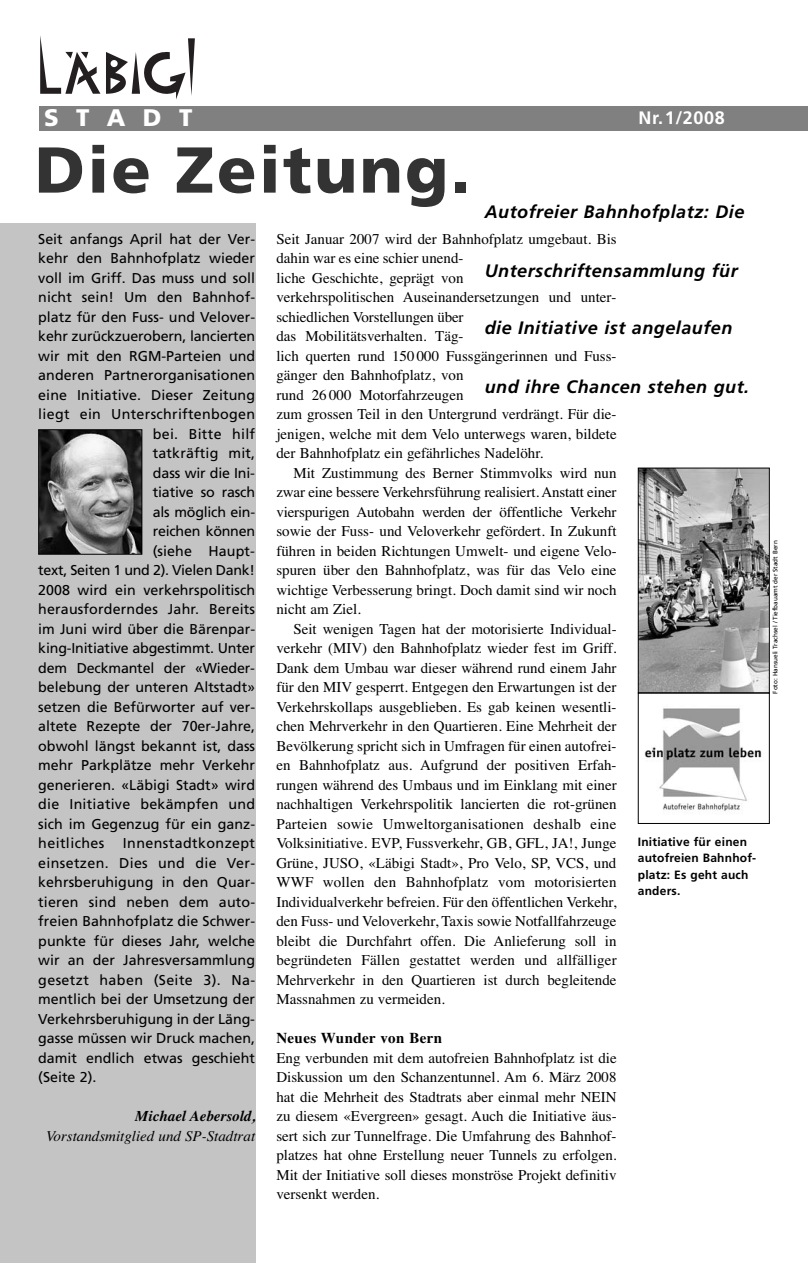
<style>
.page{position:relative;width:808px;height:1263px;background:#fff}
.page>*{position:absolute;margin:0;border:0;box-sizing:border-box;transform-origin:0 0}
.t1{font:900 64.8px "Frutiger";letter-spacing:.035em;color:#333}
.t2{font:900 24px "Frutiger";color:#fff}
.t3{font:italic 700 18px "Frutiger";letter-spacing:.03em;color:#000}
.t4{font:700 18px "Frutiger";letter-spacing:.035em;color:#fff}
.t5{font:15px/19.5px "Times";color:#000;text-align:justify}
.t6{font:italic 15px "Times";color:#000}
.t7{font:15px "Times Bold TT";letter-spacing:.025em;color:#000}
.t8{font:italic 700 15px "Times";color:#000}
.t9{font:14.25px/19.5px "Frutiger";color:#000;text-align:justify}
.t10{font:14.25px "Frutiger";letter-spacing:.02em;color:#000}
.t11{font:14.25px "Frutiger";letter-spacing:.03em;color:#000}
.t12{font:700 12px/16.5px "Frutiger";letter-spacing:.015em;color:#000}
.t13{font:6.3px "Frutiger";color:#000}
</style>
<div class="page">
<div style="left:0;top:224px;width:255px;height:1039px;background:#c4c4c4"></div>
<svg style="left:40px;top:36px;width:60px;height:58px"></svg>
<svg style="left:106px;top:38px;width:89px;height:61px"></svg>
<div style="left:39px;top:106px;width:769px;height:24px;background:#808080"></div>
<img style="left:40px;top:431px;width:100px;height:122px">
<div style="left:38px;top:429px;width:104px;height:126px;border:1px solid #000"></div>
<img style="left:640px;top:470px;width:128px;height:221px">
<div style="left:638px;top:468px;width:132px;height:225px;border:1px solid #000"></div>
<img style="left:644px;top:708px;width:118px;height:103px">
<div style="left:638px;top:693px;width:132px;height:131px;border:1px solid #000"></div>
<h2 class="t2" style="left:44px;top:108px;width:150px">S T A D T</h2>
<p class="t4" style="left:638px;top:110px;width:88px">Nr.1/2008</p>
<h1 class="t1" style="left:35px;top:144px;width:437px">Die Zeitung.</h1>
<p class="t9" style="left:38px;top:230px;width:218px">Seit anfangs April hat der Ver -</p>
<p class="t9" style="left:38px;top:249px;width:218px">kehr den Bahnhofplatz wieder</p>
<p class="t9" style="left:38px;top:269px;width:218px">voll im Griff. Das muss und soll</p>
<p class="t9" style="left:38px;top:288px;width:218px">nicht sein! Um den Bahn hof -</p>
<p class="t9" style="left:38px;top:308px;width:218px">platz für den Fuss- und Velover -</p>
<p class="t9" style="left:38px;top:327px;width:218px">kehr zurückzuerobern, lancierten</p>
<p class="t9" style="left:38px;top:347px;width:218px">wir mit den RGM-Parteien und</p>
<p class="t9" style="left:38px;top:366px;width:218px">anderen Partnerorganisationen</p>
<p class="t9" style="left:38px;top:386px;width:218px">eine Initiative. Dieser Zeitung</p>
<p class="t10" style="left:38px;top:408px;width:218px">liegt ein Unterschriftenbogen</p>
<p class="t10" style="left:153px;top:428px;width:104px">bei. Bitte hilf</p>
<p class="t9" style="left:153px;top:444px;width:104px">tatkräftig mit,</p>
<p class="t9" style="left:153px;top:464px;width:104px">dass wir die Ini -</p>
<p class="t9" style="left:153px;top:483px;width:104px">tia ti ve so rasch</p>
<p class="t9" style="left:153px;top:503px;width:104px">als mög lich ein-</p>
<p class="t9" style="left:153px;top:522px;width:104px">reichen können</p>
<p class="t9" style="left:153px;top:542px;width:104px">(siehe Haupt -</p>
<p class="t9" style="left:38px;top:561px;width:218px">text, Sei ten 1 und 2). Vielen Dank!</p>
<p class="t9" style="left:38px;top:581px;width:218px">2008 wird ein verkehrspolitisch</p>
<p class="t9" style="left:38px;top:600px;width:218px">herausforderndes Jahr. Bereits</p>
<p class="t9" style="left:38px;top:620px;width:218px">im Juni wird über die Bären par -</p>
<p class="t9" style="left:38px;top:639px;width:218px">king-Initia ti ve ab ge stim mt. Un ter</p>
<p class="t9" style="left:38px;top:659px;width:218px">dem Deck mantel der «Wie der -</p>
<p class="t9" style="left:38px;top:678px;width:218px">bele bung der unteren Altstadt»</p>
<p class="t9" style="left:38px;top:698px;width:218px">setzen die Befür worter auf ver-</p>
<p class="t9" style="left:38px;top:717px;width:218px">altete Rezepte der 70er-Jahre,</p>
<p class="t9" style="left:38px;top:737px;width:218px">ob wohl längst be kannt ist, dass</p>
<p class="t9" style="left:38px;top:756px;width:218px">mehr Parkplätze mehr Verkehr</p>
<p class="t9" style="left:38px;top:776px;width:218px">generieren. «Läbigi Stadt» wird</p>
<p class="t9" style="left:38px;top:795px;width:218px">die Initiative bekämpfen und</p>
<p class="t9" style="left:38px;top:815px;width:218px">sich im Gegenzug für ein ganz-</p>
<p class="t11" style="left:38px;top:837px;width:68px">heitliches</p>
<p class="t3" style="left:485px;top:205px;width:261px">Autofreier Bahnhofplatz: Die</p>
<p class="t5" style="left:276px;top:230px;width:342px;text-align:left">Seit Januar 2007 wird der Bahnhofplatz umgebaut. Bis da hin war es eine schier unend-<br>liche Geschichte, geprägt von<br>ver kehrspolitischen Auseinandersetzungen und unter&shy;schiedlichen Vorstellungen über<br>das Mobilitätsverhalten. Täg -<br>lich querten rund 150 000 Fussgängerinnen und Fuss - gänger den Bahnhofplatz, von<br>rund 26 000 Motorfahrzeugen<br>zum grossen Teil in den Untergrund verdrängt. Für die&shy;jenigen, welche mit dem Velo unterwegs waren, bildete der Bahnhofplatz ein gefährliches Nadelöhr.</p>
<p class="t5" style="left:276px;top:464px;width:342px;text-indent:17px">Mit Zustimmung des Berner Stimm volks wird nun zwar eine bessere Ver kehrs füh rung realisiert. An statt einer vier spu rigen Auto bahn wer den der öf fent liche Ver kehr sowie der Fuss- und Velo ver kehr gefördert. In Zu kunft führen in beiden Richtungen Umwelt- und eigene Velo - spuren über den Bahnhofplatz, was für das Velo eine wichtige Ver bes serung bringt. Doch damit sind wir noch nicht am Ziel.</p>
<p class="t5" style="left:276px;top:620px;width:342px;text-indent:17px">Seit wenigen Tagen hat der motorisierte In di vi dual - ver kehr (MIV) den Bahn hofplatz wieder fest im Griff.<br>Dank dem Umbau war dieser während rund einem Jahr für den MIV gesperrt. Entgegen den Erwartungen ist der Ver kehrs kollaps ausgeblieben. Es gab keinen wesentli&shy;chen Mehrverkehr in den Quartieren. Eine Mehrheit der Bevölkerung spricht sich in Umfragen für einen autofrei&shy;en Bahnhofplatz aus. Aufgrund der positiven Erfah - rungen während des Umbaus und im Einklang mit einer nachhaltigen Verkehrspolitik lancierten die rot-grünen Par teien sowie Umweltorganisationen deshalb eine Volks initiative. EVP, Fussverkehr, GB, GFL, JA!, Junge Grüne, JUSO, «Läbigi Stadt», Pro Velo, SP, VCS, und WWF wollen den Bahnhofplatz vom motorisierten Indivi dual ver kehr befreien. Für den öffentlichen Verkehr, den Fuss- und Velo verkehr, Taxis sowie Notfallfahrzeuge bleibt die Durchfahrt offen. Die Anlieferung soll in begründeten Fäl len gestattet werden und allfälliger Mehrverkehr in den Quartieren ist durch begleitende Massnahmen zu vermeiden.</p>
<p class="t7" style="left:276px;top:1029px;width:167px">Neues Wunder von Bern</p>
<p class="t5" style="left:276px;top:1049px;width:342px">Eng verbunden mit dem autofreien Bahnhofplatz ist die Diskussion um den Schanzentunnel. Am 6. März 2008 hat die Mehrheit des Stadtrats aber einmal mehr NEIN zu diesem «Evergreen» gesagt. Auch die Initiative äus&shy;sert sich zur Tunnelfrage. Die Umfahrung des Bahn hof - platzes hat ohne Erstellung neuer Tunnels zu erfolgen.<br>Mit der Initiative soll dieses monströse Projekt definitiv versenkt werden.</p>
<p class="t3" style="left:485px;top:263px;width:254px">Unterschriftensammlung für</p>
<p class="t3" style="left:485px;top:321px;width:249px">die Initiative ist angelaufen</p>
<p class="t3" style="left:485px;top:379px;width:266px">und ihre Chancen stehen gut.</p>
<p class="t12" style="left:638px;top:834px;width:120px">Initiative für einen autofreien Bahnhof - platz: Es geht auch anders.</p>
<p class="t9" style="left:38px;top:834px;width:218px;text-indent:85px">Innenstadtkonzept ein setzen. Dies und die Ver - kehrs beruhigung in den Quar - tie ren sind neben dem auto - freien Bahn hofplatz die Schwer - punkte für dieses Jahr, welche wir an der Jahres versammlung ge setzt haben (Seite 3). Na - mentlich bei der Umsetzung der Verkehrs beruhigung in der Läng - gasse müssen wir Druck machen, damit end lich etwas geschieht (Seite 2).</p>
<p class="t8" style="left:135px;top:1111px;width:121px">Michael Aebersold,</p>
<p class="t6" style="left:46px;top:1130px;width:211px">Vorstandsmitglied und SP-Stadtrat</p>
<p class="t13" style="left:773px;top:694px;width:155px;rotate:-90deg">Foto: Hansueli Trachsel / Tiefbauamt der Stadt Bern</p>
</div>
